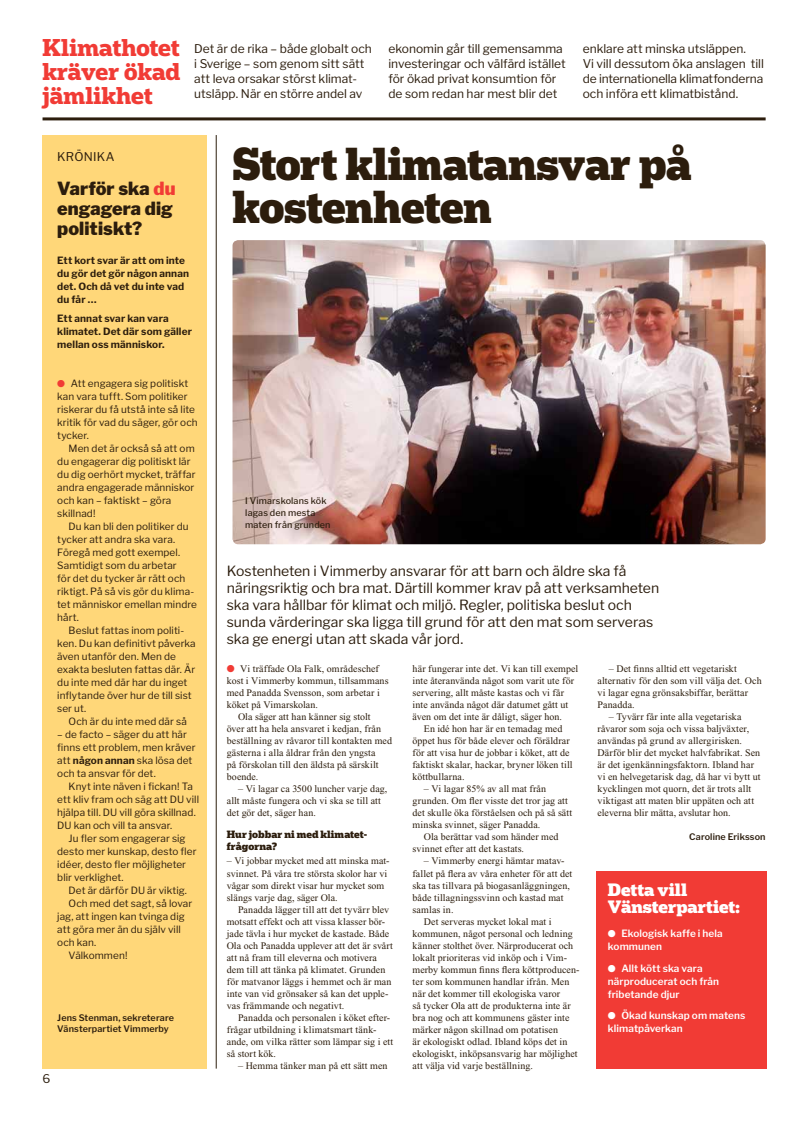
<style>
.page{position:relative;width:794px;height:1126px;background:#fff}
.page>*{position:absolute;margin:0;border:0;box-sizing:border-box;transform-origin:0 0}
.t1{font:900 43.7px/42.8px "Popular";letter-spacing:-.01em;color:#2c1d0d;scale:.96 1}
.t2{font:700 23px/24px "Popular";letter-spacing:-.005em;color:#f13b35;text-align:justify}
.t3{font:900 18px/20px "Libre Franklin";color:#2c1d0d}
.t4{font:900 17px/17px "Popular";color:#fff}
.t5{font:14px/17px "Libre Franklin";letter-spacing:-.005em;color:#2c1d0d}
.t6{font:12px/15px "Libre Franklin";letter-spacing:-.005em;color:#2c1d0d}
.t7{font:12px "Libre Franklin";letter-spacing:.015em;color:#2c1d0d}
.t8{font:10px/12px "Times New Roman";letter-spacing:.01em;color:#2c1d0d}
.t9{font:10px/13px "Libre Franklin";letter-spacing:.005em;color:#2c1d0d}
.t10{font:700 10px/13px "Libre Franklin";letter-spacing:.01em;color:#2c1d0d}
.t11{font:600 10px/13px "Libre Franklin";letter-spacing:.01em;color:#fff}
.t12{font:900 10px/12px "Popular";color:#2c1d0d}
.t13{font:600 9px/11px "Libre Franklin";letter-spacing:.015em;color:#2c1d0d}
.t14{font:500 9px/12px "Libre Franklin";letter-spacing:.015em;color:#2c1d0d}
.s1{color:#f13b35}
.s2{font-weight:700}
</style>
<div class="page">
<hr style="left:43px;top:117px;width:722px;height:3px;background:#2c1d0d">
<hr style="left:216px;top:135px;width:1px;height:933px;background:#2c1d0d">
<img style="left:232px;top:240px;width:533px;height:304px">
<div style="left:596px;top:870px;width:170px;height:198px;background:#f13b35"></div>
<div style="left:43px;top:135px;width:164px;height:933px;background:#ffd779"></div>
<h2 class="t2" style="left:43px;top:34px;width:139px">Klimathotet kräver ökad jämlikhet</h2>
<p class="t6" style="left:194px;top:40px;width:179px">Det är de rika – både globalt och i Sverige – som genom sitt sätt att leva orsakar störst klimat&shy;utsläpp. När en större andel av</p>
<p class="t6" style="left:388px;top:40px;width:179px">ekonomin går till gemensamma investeringar och välfärd istället för ökad privat konsumtion för de som redan har mest blir det</p>
<p class="t6" style="left:583px;top:40px;width:183px">enklare att minska utsläppen.<br>Vi vill dessutom öka anslagen till de internationella klimatfonderna och införa ett klimatbistånd.</p>
<p class="t7" style="left:57px;top:147px;width:59px">KRÖNIKA</p>
<h3 class="t3" style="left:57px;top:177px;width:120px">Varför ska <span class="s1">du </span>engagera dig politiskt?</h3>
<p class="t10" style="left:57px;top:253px;width:133px">Ett kort svar är att om inte du gör det gör någon annan det. Och då vet du inte vad du får …</p>
<p class="t10" style="left:57px;top:311px;width:136px">Ett annat svar kan vara klimatet. Det där som gäller mellan oss människor.</p>
<p class="t9" style="left:57px;top:376px;width:142px"><span class="s1">●</span> Att engagera sig politiskt kan vara tufft. Som politiker riskerar du få utstå inte så lite kritik för vad du säger, gör och tycker.</p>
<p class="t9" style="left:57px;top:441px;width:140px;text-indent:11px">Men det är också så att om du engagerar dig politiskt lär du dig oerhört mycket, träffar andra engagerade människor och kan – faktiskt – göra skillnad!</p>
<p class="t9" style="left:57px;top:519px;width:141px;text-indent:11px">Du kan bli den politiker du tycker att andra ska vara.<br>Föregå med gott exempel.<br>Samtidigt som du arbetar<br>för det du tycker är rätt och riktigt. På så vis gör du klima&shy;tet människor emellan mindre hårt.</p>
<p class="t9" style="left:57px;top:623px;width:140px;text-indent:11px">Beslut fattas inom politi&shy;ken. Du kan definitivt påverka även utanför den. Men de exakta besluten fattas där. Är du inte med där har du inget inflytande över hur de till sist ser ut.</p>
<p class="t9" style="left:69px;top:714px;width:120px">Och är du inte med där så</p>
<p class="t9" style="left:57px;top:727px;width:140px">– de facto – säger du att här finns ett problem, men kräver att <span class="s2">någon annan</span> ska lösa det och ta ansvar för det.</p>
<p class="t9" style="left:57px;top:779px;width:143px;text-indent:11px">Knyt inte näven i fickan! Ta ett kliv fram och säg att DU vill hjälpa till. DU vill göra skillnad.<br>DU kan och vill ta ansvar.</p>
<p class="t9" style="left:57px;top:831px;width:141px;text-indent:11px">Ju fler som engagerar sig desto mer kunskap, desto fler idéer, desto fler möjligheter blir verklighet.</p>
<p class="t9" style="left:69px;top:883px;width:120px">Det är därför DU är viktig.</p>
<p class="t9" style="left:69px;top:896px;width:125px">Och med det sagt, så lovar</p>
<p class="t9" style="left:57px;top:909px;width:129px">jag, att ingen kan tvinga dig</p>
<p class="t9" style="left:57px;top:922px;width:125px">att göra mer än du själv vill</p>
<p class="t9" style="left:57px;top:935px;width:40px">och kan.</p>
<p class="t9" style="left:69px;top:948px;width:60px">Välkommen!</p>
<p class="t13" style="left:57px;top:1010px;width:118px">Jens Stenman, sekreterare<br>Vänsterpartiet Vimmerby</p>
<p class="t6" style="left:43px;top:1069px;width:9px">6</p>
<h1 class="t1" style="left:232px;top:141px;width:480px">Stort klimatansvar på kostenheten</h1>
<p class="t14" style="left:245px;top:494px;width:87px">I Vimarskolans kök lagas den mesta maten från grunden</p>
<p class="t5" style="left:227px;top:561px;width:434px">Kostenheten i Vimmerby ansvarar för att barn och äldre ska få näringsriktig och bra mat. Därtill kommer krav på att verksamheten ska vara hållbar för klimat och miljö. Regler, politiska beslut och sunda värderingar ska ligga till grund för att den mat som serveras ska ge energi utan att skada vår jord.</p>
<p class="t8" style="left:227px;top:663px;width:153px"><span class="s1">●</span> Vi träffade Ola Falk, områdeschef</p>
<p class="t8" style="left:227px;top:675px;width:163px">kost i Vimmerby kommun, tillsammans</p>
<p class="t8" style="left:227px;top:687px;width:154px">med Panadda Svensson, som arbetar i</p>
<p class="t8" style="left:227px;top:699px;width:93px">köket på Vimarskolan.</p>
<p class="t8" style="left:238px;top:711px;width:134px">Ola säger att han känner sig stolt</p>
<p class="t8" style="left:227px;top:723px;width:156px">över att ha hela ansvaret i kedjan, från</p>
<p class="t8" style="left:227px;top:735px;width:167px">beställning av råvaror till kontakten med</p>
<p class="t8" style="left:227px;top:747px;width:150px">gästerna i alla åldrar från den yngsta</p>
<p class="t8" style="left:227px;top:759px;width:153px">på förskolan till den äldsta på särskilt</p>
<p class="t8" style="left:227px;top:771px;width:33px">boende.</p>
<p class="t8" style="left:227px;top:783px;width:162px;text-indent:11px">– Vi lagar ca 3500 luncher varje dag, allt måste fungera och vi ska se till att det gör det, säger han.</p>
<p class="t12" style="left:227px;top:828px;width:141px">Hur jobbar ni med klimatet&shy;frågorna?</p>
<p class="t8" style="left:227px;top:855px;width:163px">– Vi jobbar mycket med att minska mat&shy;svinnet. På våra tre största skolor har vi vågar som direkt visar hur mycket som slängs varje dag, säger Ola.</p>
<p class="t8" style="left:227px;top:903px;width:168px;text-indent:11px">Panadda lägger till att det tyvärr blev motsatt effekt och att vissa klasser bör&shy;jade tävla i hur mycket de kastade. Både Ola och Panadda upplever att det är svårt att nå fram till eleverna och motivera dem till att tänka på klimatet. Grunden för matvanor läggs i hemmet och är man inte van vid grönsaker så kan det upple&shy;vas främmande och negativt.</p>
<p class="t8" style="left:227px;top:1011px;width:168px;text-indent:11px">Panadda och personalen i köket efter&shy;frågar utbildning i klimatsmart tänk&shy;ande, om vilka rätter som lämpar sig i ett så stort kök.</p>
<p class="t8" style="left:238px;top:1059px;width:151px">– Hemma tänker man på ett sätt men</p>
<p class="t8" style="left:412px;top:663px;width:167px">här fungerar inte det. Vi kan till exempel</p>
<p class="t8" style="left:412px;top:675px;width:163px">inte återanvända något som varit ute för</p>
<p class="t8" style="left:412px;top:687px;width:153px">servering, allt måste kastas och vi får</p>
<p class="t8" style="left:412px;top:699px;width:157px">inte använda något där datumet gått ut</p>
<p class="t8" style="left:412px;top:711px;width:151px">även om det inte är dåligt, säger hon.</p>
<p class="t8" style="left:424px;top:723px;width:140px">En idé hon har är en temadag med</p>
<p class="t8" style="left:412px;top:735px;width:159px">öppet hus för både elever och föräldrar</p>
<p class="t8" style="left:412px;top:747px;width:159px">för att visa hur de jobbar i köket, att de</p>
<p class="t8" style="left:412px;top:759px;width:162px">faktiskt skalar, hackar, bryner löken till</p>
<p class="t8" style="left:412px;top:771px;width:54px">köttbullarna.</p>
<p class="t8" style="left:412px;top:783px;width:161px;text-indent:11px">– Vi lagar 85% av all mat från grunden. Om fler visste det tror jag att det skulle öka förståelsen och på så sätt minska svinnet, säger Panadda.</p>
<p class="t8" style="left:412px;top:831px;width:147px;text-indent:11px">Ola berättar vad som händer med svinnet efter att det kastats.</p>
<p class="t8" style="left:424px;top:855px;width:141px">– Vimmerby energi hämtar matav-</p>
<p class="t8" style="left:412px;top:867px;width:161px">fallet på flera av våra enheter för att det</p>
<p class="t8" style="left:412px;top:879px;width:159px">ska tas tillvara på biogasanläggningen,</p>
<p class="t8" style="left:412px;top:891px;width:152px">både tillagningssvinn och kastad mat</p>
<p class="t8" style="left:412px;top:903px;width:42px">samlas in.</p>
<p class="t8" style="left:424px;top:915px;width:129px">Det serveras mycket lokal mat i</p>
<p class="t8" style="left:412px;top:927px;width:162px">kommunen, något personal och ledning</p>
<p class="t8" style="left:412px;top:939px;width:162px">känner stolthet över. Närproducerat och</p>
<p class="t8" style="left:412px;top:951px;width:156px">lokalt prioriteras vid inköp och i Vim-</p>
<p class="t8" style="left:412px;top:963px;width:168px">merby kommun finns flera köttproducen-</p>
<p class="t8" style="left:412px;top:975px;width:158px">ter som kommunen handlar ifrån. Men</p>
<p class="t8" style="left:412px;top:987px;width:149px">när det kommer till ekologiska varor</p>
<p class="t8" style="left:412px;top:999px;width:160px">så tycker Ola att de produkterna inte är</p>
<p class="t8" style="left:412px;top:1011px;width:158px">bra nog och att kommunens gäster inte</p>
<p class="t8" style="left:412px;top:1023px;width:147px">märker någon skillnad om potatisen</p>
<p class="t8" style="left:412px;top:1035px;width:156px">är ekologiskt odlad. Ibland köps det in</p>
<p class="t8" style="left:412px;top:1047px;width:167px">ekologiskt, inköpsansvarig har möjlighet</p>
<p class="t8" style="left:412px;top:1059px;width:122px">att välja vid varje beställning.</p>
<p class="t8" style="left:597px;top:663px;width:166px;text-indent:11px">– Det finns alltid ett vegetariskt alternativ för den som vill välja det. Och vi lagar egna grönsaksbiffar, berättar<br>Panadda.</p>
<p class="t8" style="left:597px;top:711px;width:164px;text-indent:11px">– Tyvärr får inte alla vegetariska råvaror som soja och vissa baljväxter, användas på grund av allergirisken.<br>Därför blir det mycket halvfabrikat. Sen är det igenkänningsfaktorn. Ibland har vi en helvegetarisk dag, då har vi bytt ut kycklingen mot quorn, det är trots allt viktigast att maten blir uppäten och att eleverna blir mätta, avslutar hon.</p>
<p class="t13" style="left:689px;top:830px;width:78px">Caroline Eriksson</p>
<h3 class="t4" style="left:608px;top:880px;width:133px">Detta vill<br>Vänsterpartiet:</h3>
<p class="t11" style="left:608px;top:926px;width:116px">● Ekologisk kaffe i hela kommunen</p>
<p class="t11" style="left:608px;top:960px;width:113px">● Allt kött ska vara närproducerat och från fribetande djur</p>
<p class="t11" style="left:608px;top:1008px;width:139px">● Ökad kunskap om matens klimatpåverkan</p>
</div>
